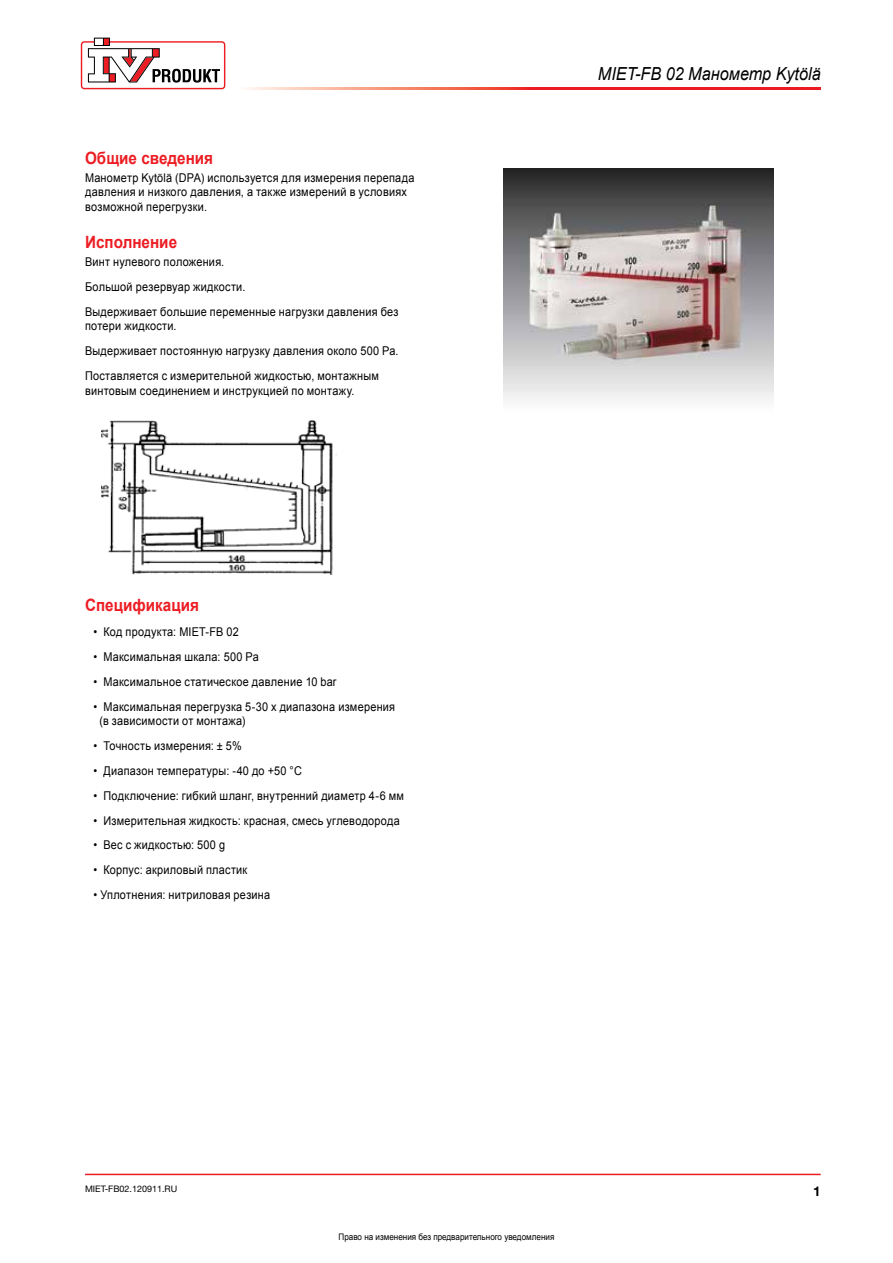
<style>
.page{position:relative;width:893px;height:1263px;background:#fff}
.page>*{position:absolute;margin:0;border:0;box-sizing:border-box;transform-origin:0 0}
.t1{font:italic 18px "Arial";color:#000;scale:.9 1}
.t2{font:700 16.95px "Arial";color:#ed1d24;scale:.9 1}
.t3{font:700 13.5px "Helvetica Neue";color:#000}
.t4{font:12.15px/24.9px "Arial";letter-spacing:.025em;color:#000;scale:.9 1}
.t5{font:9px "Arial";color:#000;scale:.9 1}
.t6{font:9px "Helvetica Neue";color:#000}
</style>
<div class="page">
<hr style="left:85px;top:1174px;width:736px;height:1px;background:#ed1d24">
<svg style="left:81px;top:38px;width:144px;height:51px"></svg>
<svg style="left:245px;top:88px;width:576px;height:1px"></svg>
<img style="left:503px;top:168px;width:270px;height:232px">
<img style="left:101px;top:420px;width:236px;height:155px">
<h2 class="t2" style="left:85px;top:146px;width:144px">Общие сведения</h2>
<p class="t4" style="left:85px;top:170px;width:368px;line-height:14.5px">Maнометр Kytölä (DPA) используется для измерения перепада давления и низкого давления, а также измерений в условиях возможной перегрузки.</p>
<h2 class="t2" style="left:85px;top:231px;width:104px">Исполнение</h2>
<p class="t4" style="left:85px;top:250px;width:350px">Винт нулевого положения.<br>Большой резервуар жидкости.<br>Выдерживает большие переменные нагрузки давления без</p>
<p class="t4" style="left:85px;top:314px;width:350px">потери жидкости.<br>Выдерживает постоянную нагрузку давления около 500 Ра.<br>Поставляется с измерительной жидкостью, монтажным</p>
<p class="t4" style="left:85px;top:378px;width:301px">винтовым соединением и инструкцией по монтажу.</p>
<h2 class="t2" style="left:85px;top:594px;width:128px">Спецификация</h2>
<p class="t4" style="left:94px;top:619px;width:163px">• Код продукта: MIET-FB 02</p>
<p class="t4" style="left:94px;top:644px;width:185px">• Максимальная шкала: 500 Ра</p>
<p class="t4" style="left:94px;top:669px;width:272px">• Максимальное статическое давление 10 bar</p>
<p class="t4" style="left:100px;top:699px;width:330px;line-height:14.5px;text-indent:-6px">• Максимальная перегрузка 5-30 х диапазона измерения (в зависимости от монтажа)</p>
<p class="t4" style="left:94px;top:733px;width:166px">• Точность измерения: ± 5%</p>
<p class="t4" style="left:94px;top:758px;width:233px">• Диапазон температуры: -40 до +50 °C</p>
<p class="t4" style="left:94px;top:783px;width:346px">• Подключение: гибкий шланг, внутренний диаметр 4-6 мм</p>
<p class="t4" style="left:94px;top:808px;width:342px">• Измерительная жидкость: красная, смесь углеводорода</p>
<p class="t4" style="left:94px;top:833px;width:148px">• Вес с жидкостью: 500 g</p>
<p class="t4" style="left:94px;top:858px;width:172px">• Корпус: акриловый пластик</p>
<p class="t4" style="left:94px;top:882px;width:198px">• Уплотнения: нитриловая резина</p>
<h1 class="t1" style="left:598px;top:62px;width:249px">MIET-FB 02 Манометр Kytölä</h1>
<p class="t6" style="left:85px;top:1183px;width:94px">MIET-FB02.120911.RU</p>
<p class="t3" style="left:813px;top:1183px;width:9px">1</p>
<p class="t5" style="left:339px;top:1231px;width:241px">Право на изменения без предварительного уведомления</p>
</div>
